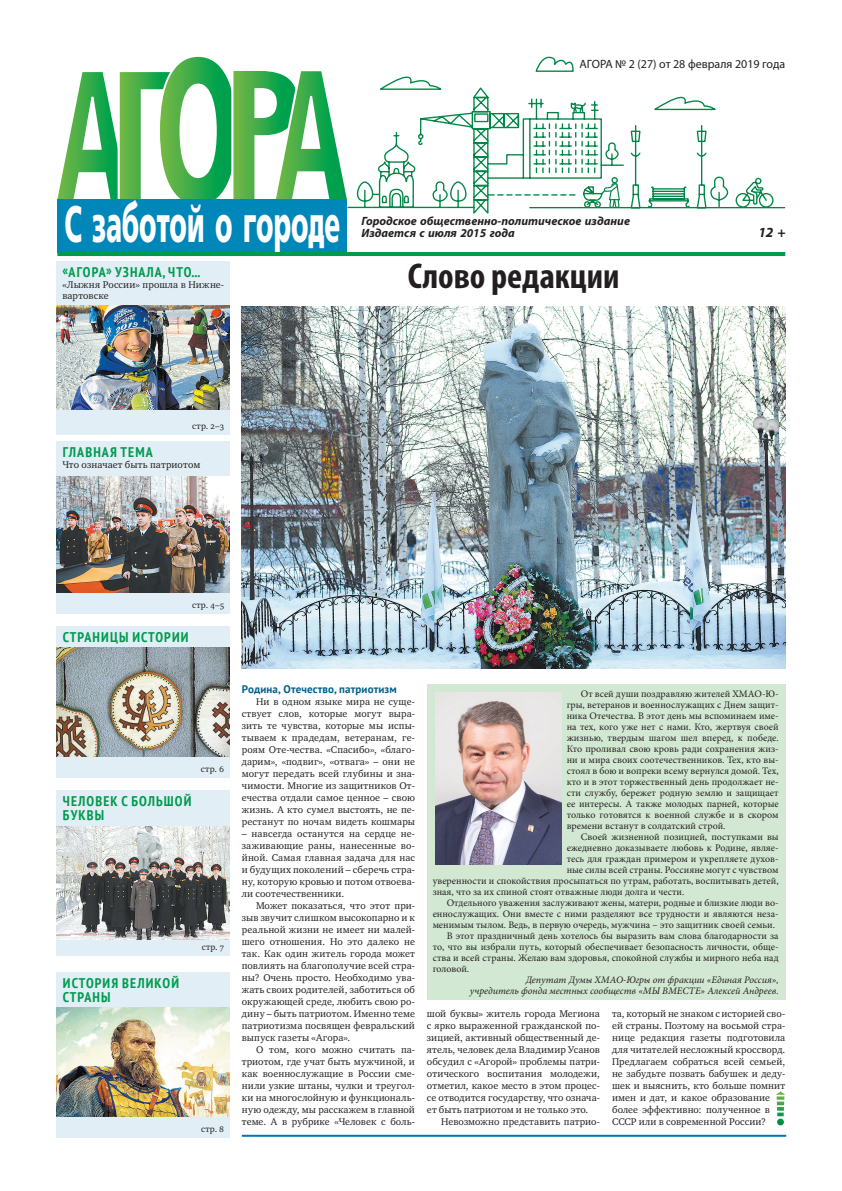
<style>
.page{position:relative;width:842px;height:1191px;background:#fff}
.page>*{position:absolute;margin:0;border:0;box-sizing:border-box;transform-origin:0 0}
.t1{font:700 51.3px "AG Foreigner C";letter-spacing:-.005em;color:#fff;scale:.51 1}
.t2{font:700 condensed 36px "Myriad Pro";color:#231f20}
.t3{font:700 condensed 14px/14px "PT Sans";letter-spacing:.08em;color:#009a4f}
.t4{font:italic 700 14px "Myriad Pro";color:#231f20}
.t5{font:italic 700 12px/12px "Myriad Pro";color:#231f20}
.t6{font:12px "Myriad Pro";color:#231f20}
.t7{font:700 11px "PT Sans";letter-spacing:.01em;color:#005f8b}
.t8{font:10px/12px "Charter OSC";letter-spacing:.01em;color:#231f20;text-align:justify}
.t9{font:10px/11px "Minion Pro";color:#231f20;text-align:justify}
.t10{font:italic 10px/11px "Minion Pro";color:#231f20;text-align:right}
.t11{font:9px "Charter OSC";letter-spacing:.035em;color:#231f20}
</style>
<div class="page">
<svg style="left:351px;top:56px;width:435px;height:158px"></svg>
<svg style="left:582px;top:176px;width:182px;height:33px"></svg>
<svg style="left:570px;top:101px;width:16px;height:12px"></svg>
<svg style="left:57px;top:56px;width:294px;height:162px"></svg>
<div style="left:58px;top:199px;width:289px;height:54px;background:#0087ba"></div>
<hr style="left:57px;top:252px;width:728px;height:4px;background:#009a4f">
<svg style="left:776px;top:1091px;width:9px;height:34px"></svg>
<hr style="left:242px;top:1134px;width:544px;height:2px;background:#0078aa">
<div style="left:57px;top:261px;width:173px;height:174px;background:#e1eef5"></div>
<img style="left:57px;top:306px;width:173px;height:104px">
<div style="left:57px;top:441px;width:173px;height:173px;background:#e1eef5"></div>
<img style="left:57px;top:477px;width:173px;height:115px">
<img style="left:242px;top:306px;width:543px;height:362px">
<div style="left:57px;top:626px;width:173px;height:152px;background:#e1eef5"></div>
<img style="left:57px;top:647px;width:173px;height:109px">
<div style="left:57px;top:790px;width:173px;height:166px;background:#e1eef5"></div>
<img style="left:57px;top:826px;width:173px;height:113px">
<div style="left:57px;top:972px;width:173px;height:165px;background:#e1eef5"></div>
<img style="left:57px;top:1007px;width:173px;height:109px">
<div style="left:427px;top:684px;width:358px;height:316px;background:#d2e8d3"></div>
<img style="left:435px;top:692px;width:126px;height:172px">
<p class="t6" style="left:580px;top:56px;width:207px">АГОРА № 2 (27) от 28 февраля 2019 года</p>
<h1 class="t1" style="left:64px;top:195px;width:542px">С заботой о городе</h1>
<h3 class="t3" style="left:62px;top:264px;width:139px">«АГОРА» УЗНАЛА, ЧТО...</h3>
<p class="t8" style="left:62px;top:279px;width:163px;line-height:11.4px">«Лыжня России» прошла в Нижне&shy;вартовске</p>
<p class="t5" style="left:361px;top:215px;width:270px">Городское общественно-политическое издание<br>Издается с июля 2015 года</p>
<h2 class="t2" style="left:408px;top:253px;width:213px">Слово редакции</h2>
<p class="t11" style="left:192px;top:421px;width:33px">стр. 2–3</p>
<h3 class="t3" style="left:63px;top:445px;width:91px">ГЛАВНАЯ ТЕМА</h3>
<p class="t8" style="left:62px;top:459px;width:139px">Что означает быть патриотом</p>
<h3 class="t4" style="left:758px;top:223px;width:29px">12 +</h3>
<p class="t11" style="left:192px;top:600px;width:34px">стр. 4–5</p>
<h3 class="t3" style="left:63px;top:630px;width:127px">СТРАНИЦЫ ИСТОРИИ</h3>
<h3 class="t3" style="left:63px;top:794px;width:130px">ЧЕЛОВЕК С БОЛЬШОЙ<br>БУКВЫ</h3>
<p class="t11" style="left:201px;top:764px;width:25px">стр. 6</p>
<h3 class="t3" style="left:63px;top:975px;width:118px">ИСТОРИЯ ВЕЛИКОЙ<br>СТРАНЫ</h3>
<p class="t11" style="left:202px;top:942px;width:24px">стр. 7</p>
<p class="t11" style="left:201px;top:1123px;width:25px">стр. 8</p>
<p class="t7" style="left:242px;top:681px;width:156px">Родина, Отечество, патриотизм</p>
<p class="t8" style="left:242px;top:695px;width:175px;text-indent:14px">Ни в одном языке мира не суще&shy;ствует слов, которые могут выра&shy;зить те чувства, которые мы испы&shy;тываем к прадедам, ветеранам, ге&shy;роям Оте-чества. «Спасибо», «благо&shy;дарим», «подвиг», «отвага» – они не могут передать всей глубины и зна&shy;чимости. Многие из защитников От&shy;ечества отдали самое ценное – свою жизнь. А кто сумел выстоять, не пе&shy;рестанут по ночам видеть кошмары</p>
<p class="t8" style="left:242px;top:827px;width:175px">– навсегда останутся на сердце не&shy;заживающие раны, нанесенные во&shy;йной. Самая главная задача для нас и будущих поколений – сберечь стра&shy;ну, которую кровью и потом отвоева&shy;ли соотечественники.</p>
<p class="t8" style="left:242px;top:899px;width:175px;text-indent:14px">Может показаться, что этот при&shy;зыв звучит слишком высокопарно и к реальной жизни не имеет ни малей&shy;шего отношения. Но это далеко не так. Как один житель города может повлиять на благополучие всей стра&shy;ны? Очень просто. Необходимо ува&shy;жать своих родителей, заботиться об окружающей среде, любить свою ро&shy;дину – быть патриотом. Именно теме патриотизма посвящен февральский выпуск газеты «Агора».</p>
<p class="t8" style="left:242px;top:1043px;width:175px;text-indent:14px">О том, кого можно считать па&shy;триотом, где учат быть мужчиной, и как военнослужащие в России сме&shy;нили узкие штаны, чулки и треугол&shy;ки на многослойную и функциональ&shy;ную одежду, мы расскажем в главной теме. А в рубрике «Человек с боль-</p>
<p class="t9" style="left:567px;top:688px;width:214px;text-indent:14px">От всей души поздравляю жителей ХМАО-Ю&shy;гры, ветеранов и военнослужащих с Днем защит&shy;ника Отечества. В этот день мы вспоминаем име&shy;на тех, кого уже нет с нами. Кто, жертвуя своей жизнью, твердым шагом шел вперед, к победе.<br>Кто проливал свою кровь ради сохранения жиз&shy;ни и мира своих соотечественников. Тех, кто вы&shy;стоял в бою и вопреки всему вернулся домой. Тех, кто и в этот торжественный день продолжает не&shy;сти службу, бережет родную землю и защищает ее интересы. А также молодых парней, которые только готовятся к военной службе и в скором времени встанут в солдатский строй.</p>
<p class="t9" style="left:581px;top:831px;width:199px">Своей жизненной позицией, поступками вы</p>
<p class="t9" style="left:567px;top:842px;width:213px">ежедневно доказываете любовь к Родине, являе-</p>
<p class="t9" style="left:567px;top:853px;width:213px">тесь для граждан примером и укрепляете духов-</p>
<p class="t9" style="left:567px;top:864px;width:213px">ные силы всей страны. Россияне могут с чувством</p>
<p class="t9" style="left:433px;top:875px;width:347px">уверенности и спокойствия просыпаться по утрам, работать, воспитывать детей,</p>
<p class="t9" style="left:433px;top:886px;width:253px">зная, что за их спиной стоят отважные люди долга и чести.</p>
<p class="t9" style="left:447px;top:897px;width:333px">Отдельного уважения заслуживают жены, матери, родные и близкие люди во-</p>
<p class="t9" style="left:433px;top:908px;width:348px">еннослужащих. Они вместе с ними разделяют все трудности и являются неза-</p>
<p class="t9" style="left:433px;top:919px;width:344px">менимым тылом. Ведь, в первую очередь, мужчина – это защитник своей семьи.</p>
<p class="t9" style="left:447px;top:930px;width:333px">В этот праздничный день хотелось бы выразить вам слова благодарности за</p>
<p class="t9" style="left:433px;top:941px;width:347px">то, что вы избрали путь, который обеспечивает безопасность личности, обще-</p>
<p class="t9" style="left:433px;top:952px;width:348px">ства и всей страны. Желаю вам здоровья, спокойной службы и мирного неба над</p>
<p class="t9" style="left:433px;top:963px;width:38px">головой.</p>
<p class="t10" style="left:470px;top:974px;width:310px">Депутат Думы ХМАО-Югры от фракции «Единая Россия»,<br>учредитель фонда местных сообществ «МЫ ВМЕСТЕ» Алексей Андреев.</p>
<p class="t8" style="left:427px;top:1007px;width:174px">шой буквы» житель города Мегиона с ярко выраженной гражданской по&shy;зицией, активный общественный де&shy;ятель, человек дела Владимир Усанов обсудил с «Агорой» проблемы патри&shy;отического воспитания молодежи, отметил, какое место в этом процес&shy;се отводится государству, что означа&shy;ет быть патриотом и не только это.</p>
<p class="t8" style="left:441px;top:1115px;width:160px">Невозможно представить патрио-</p>
<p class="t8" style="left:612px;top:1007px;width:175px;text-align:left">та, который не знаком с историей сво&shy;ей страны. Поэтому на восьмой стра&shy;нице редакция газеты подготовила для читателей несложный кроссворд.<br>Предлагаем собраться всей семьей, не забудьте позвать бабушек и деду&shy;шек и выяснить, кто больше помнит имен и дат, и какое образование более эффективно: полученное в СССР или в современной России?</p>
</div>
